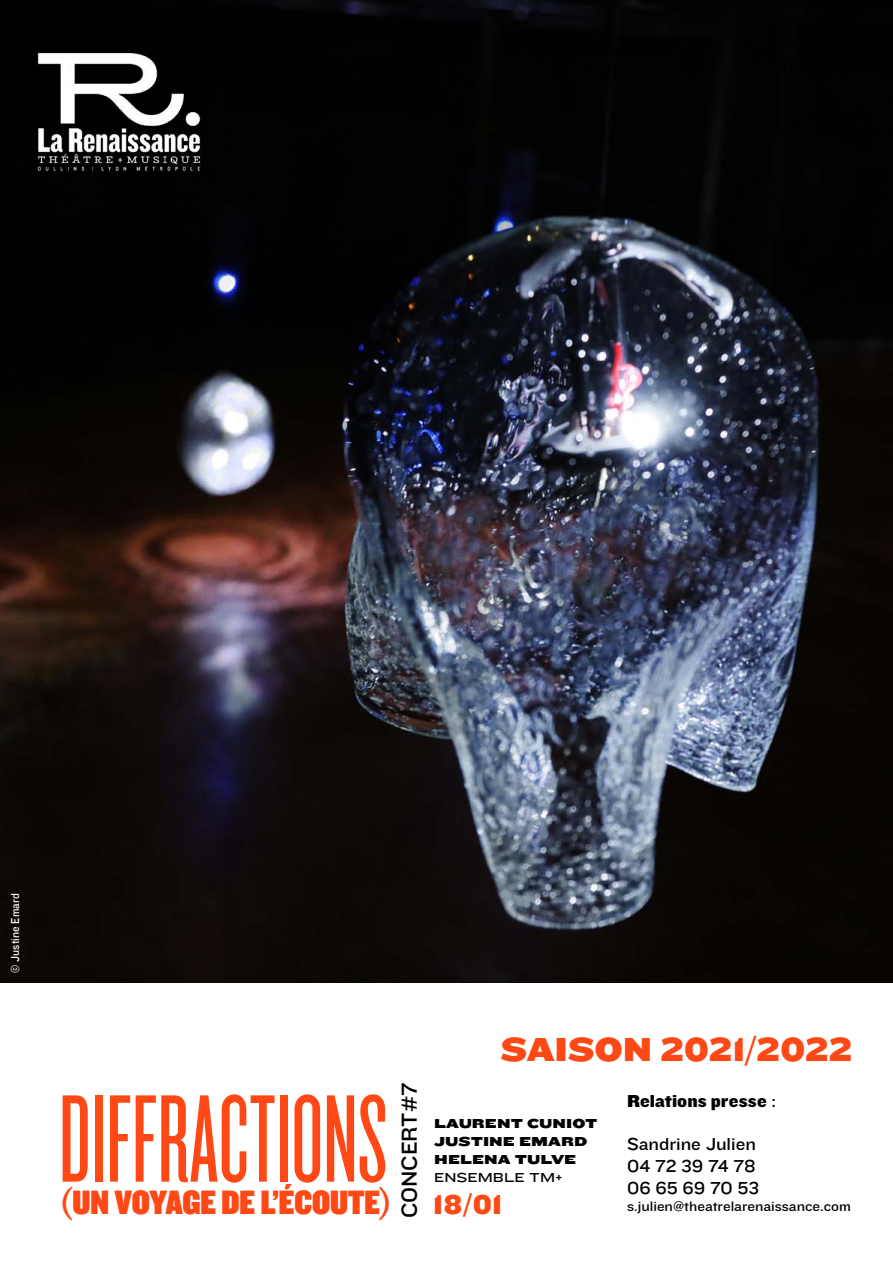
<style>
.page{position:relative;width:893px;height:1263px;background:#fff}
.page>*{position:absolute;margin:0;border:0;box-sizing:border-box;transform-origin:0 0}
.t1{font:129.6px "Knockout 26 Junior Flywght";color:#fe4815}
.t2{font:35.1px "Knockout 90 Ultmt Welterwt";color:#fe4815}
.t3{font:34.5px "Knockout 74 Full Sumo";letter-spacing:-.01em;color:#fe4815;scale:.85 1}
.t4{font:28.5px "Knockout 72 Full Cruiserwt";color:#fe4815}
.t5{font:22.5px "Knockout 32 Junior Cruisewt";color:#000}
.t6{font:18px/21.6px "Knockout 32 Junior Cruisewt";color:#000}
.t7{font:18px "Knockout 72 Full Cruiserwt";color:#000}
.t8{font:14.25px "Knockout 32 Junior Cruisewt";color:#000}
.t9{font:13.5px/18px "Knockout 74 Full Sumo";color:#000}
.t10{font:13.5px "Knockout 34 Junior Sumo";color:#000}
.t11{font:12px "Knockout 32 Junior Cruisewt";letter-spacing:.015em;color:#fff;scale:.85 1}
.s1{font-family:"Knockout 30 Junior Welterwt"}
.s2{font-family:"Knockout 32 Junior Cruisewt"}
</style>
<div class="page">
<img style="left:0;top:0;width:893px;height:982px">
<img style="left:28px;top:45px;width:182px;height:130px">
<p class="t11" style="left:7px;top:972px;width:95px;rotate:-90deg">© Justine Emard</p>
<h1 class="t1" style="left:59px;top:1067px;width:330px">DIFFRACTIONS</h1>
<h2 class="t2" style="left:59px;top:1179px;width:335px"><span class="s1">(</span>UN VOYAGE DE L’ÉCOUTE<span class="s1">)</span></h2>
<h3 class="t3" style="left:501px;top:1024px;width:415px">SAISON 2021/2022</h3>
<h3 class="t5" style="left:394px;top:1218px;width:137px;rotate:-90deg">CONCERT#7</h3>
<h3 class="t7" style="left:627px;top:1089px;width:150px">Relations presse <span class="s2">:</span></h3>
<p class="t9" style="left:434px;top:1114px;width:165px">LAURENT CUNIOT<br>JUSTINE EMARD<br>HELENA TULVE</p>
<p class="t10" style="left:434px;top:1167px;width:130px">ENSEMBLE TM+</p>
<h3 class="t6" style="left:627px;top:1132px;width:134px">Sandrine Julien<br>04 72 39 74 78<br>06 65 69 70 53</h3>
<h3 class="t4" style="left:433px;top:1185px;width:71px">18/01</h3>
<p class="t8" style="left:627px;top:1196px;width:225px">s.julien@theatrelarenaissance.com</p>
</div>
